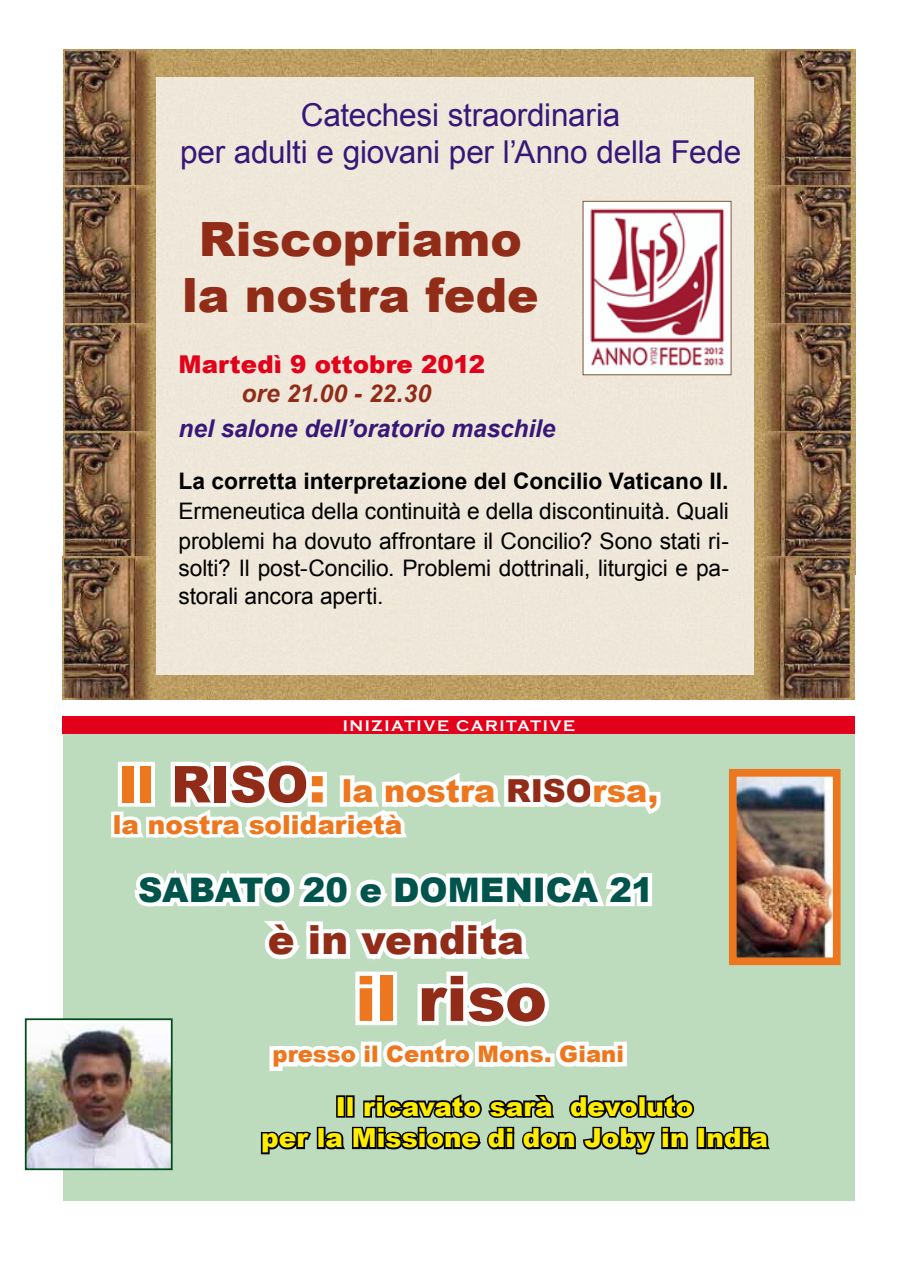
<style>
.page{position:relative;width:918px;height:1275px;background:#fff}
.page>*{position:absolute;margin:0;border:0;box-sizing:border-box;transform-origin:0 0}
.t1{font:900 63px "Arial";letter-spacing:-.005em;color:#912c18}
.t2{font:900 47.25px/56px "Arial";color:#912c18;text-align:center}
.t3{font:900 40.25px "Arial";color:#912c18}
.t4{font:900 33.77px "Arial";letter-spacing:-.005em;color:#00544b}
.t5{font:900 31.68px "Arial";color:#ed771e}
.t6{font:31.5px/36.8px "Arial";letter-spacing:-.01em;color:#381778;text-align:center}
.t7{font:900 26.25px/31.5px "Arial";color:#ffed00;text-align:center}
.t8{font:900 26.25px "Arial";color:#ed771e}
.t9{font:italic 700 24.5px "Arial";letter-spacing:-.005em;color:#381778}
.t10{font:900 24.5px "Arial";letter-spacing:.005em;color:#e2001a}
.t11{font:italic 700 24.5px "Arial";color:#912c18}
.t12{font:22.75px/29.8px "Arial";letter-spacing:-.005em;color:#000}
.t13{font:700 22.75px "Arial";color:#000}
.t14{font:900 22.75px "Arial";letter-spacing:.005em;color:#ed771e}
.t15{font:700 15.75px "Copperplate Gothic";letter-spacing:.1em;color:#fff}
.s1{font-size:50.75px}
.s2{font-size:50.75px;color:#912c18}
.s3{color:#912c18}
.s4{color:#ed771e}
</style>
<div class="page">
<img style="left:64px;top:50px;width:792px;height:135px">
<img style="left:64px;top:185px;width:792px;height:139px">
<img style="left:64px;top:324px;width:792px;height:108px">
<img style="left:64px;top:432px;width:792px;height:142px">
<div style="left:64px;top:725px;width:791px;height:475px;background:#bddcbe"></div>
<div style="left:63px;top:716px;width:792px;height:18px;background:#e2001a"></div>
<div style="left:111px;top:812px;width:12px;height:25px;border:7px solid #fff"></div>
<img style="left:738px;top:778px;width:93px;height:178px">
<div style="left:729px;top:769px;width:111px;height:196px;border:8px solid #ed771e"></div>
<svg style="left:113px;top:761px;width:582px;height:394px"></svg>
<div style="left:696px;top:1127px;width:10px;height:22px;border:4px solid #000"></div>
<svg style="left:704px;top:1126px;width:66px;height:24px"></svg>
<img style="left:28px;top:1021px;width:142px;height:146px">
<div style="left:25px;top:1018px;width:148px;height:152px;border:2px solid #004a1c"></div>
<img style="left:63px;top:557px;width:792px;height:143px">
<div style="left:156px;top:78px;width:597px;height:597px;background:#efe8da"></div>
<div style="left:583px;top:201px;width:148px;height:174px;background:#fdfefe"></div>
<img style="left:590px;top:208px;width:135px;height:159px">
<div style="left:583px;top:201px;width:148px;height:174px;border:1px solid #7b5236"></div>
<h3 class="t6" style="left:180px;top:97px;width:563px">Catechesi straordinaria<br>per adulti e giovani per l’Anno della Fede</h3>
<h2 class="t2" style="left:182px;top:210px;width:358px">Riscopriamo la nostra fede</h2>
<p class="t10" style="left:179px;top:346px;width:308px">Martedì 9 ottobre 2012</p>
<p class="t11" style="left:242px;top:377px;width:191px">ore 21.00 - 22.30</p>
<p class="t9" style="left:179px;top:412px;width:378px">nel salone dell’oratorio maschile</p>
<p class="t13" style="left:179px;top:466px;width:551px">La corretta interpretazione del Concilio Vaticano II .</p>
<p class="t12" style="left:179px;top:497px;width:552px">Ermeneutica della continuità e della discontinuità. Quali problemi ha dovuto affrontare il Concilio? Sono stati ri-</p>
<p class="t12" style="left:179px;top:555px;width:552px;line-height:27.3px">solti? Il post-Concilio. Problemi dottrinali, liturgici e pa&shy;storali ancora aperti.</p>
<p class="t15" style="left:343px;top:717px;width:234px">INIZIATIVE CARITATIVE</p>
<h3 class="t5" style="left:118px;top:768px;width:542px"><span class="s1">Il</span> <span class="s2">RISO</span><span class="s1">:</span> la nostra <span class="s3">RISO</span>rsa,</h3>
<p class="t8" style="left:113px;top:805px;width:291px">la nostra solidarietà</p>
<h3 class="t4" style="left:138px;top:865px;width:517px">SABATO 20 e DOMENICA 21</h3>
<h3 class="t3" style="left:268px;top:911px;width:258px">è in vendita</h3>
<h1 class="t1" style="left:355px;top:953px;width:193px"><span class="s4">il</span> riso</h1>
<p class="t14" style="left:272px;top:1038px;width:353px">presso il Centro Mons. Giani</p>
<p class="t7" style="left:261px;top:1090px;width:508px">Il ricavato sarà devoluto<br>per la Missione di don Joby in India</p>
</div>
